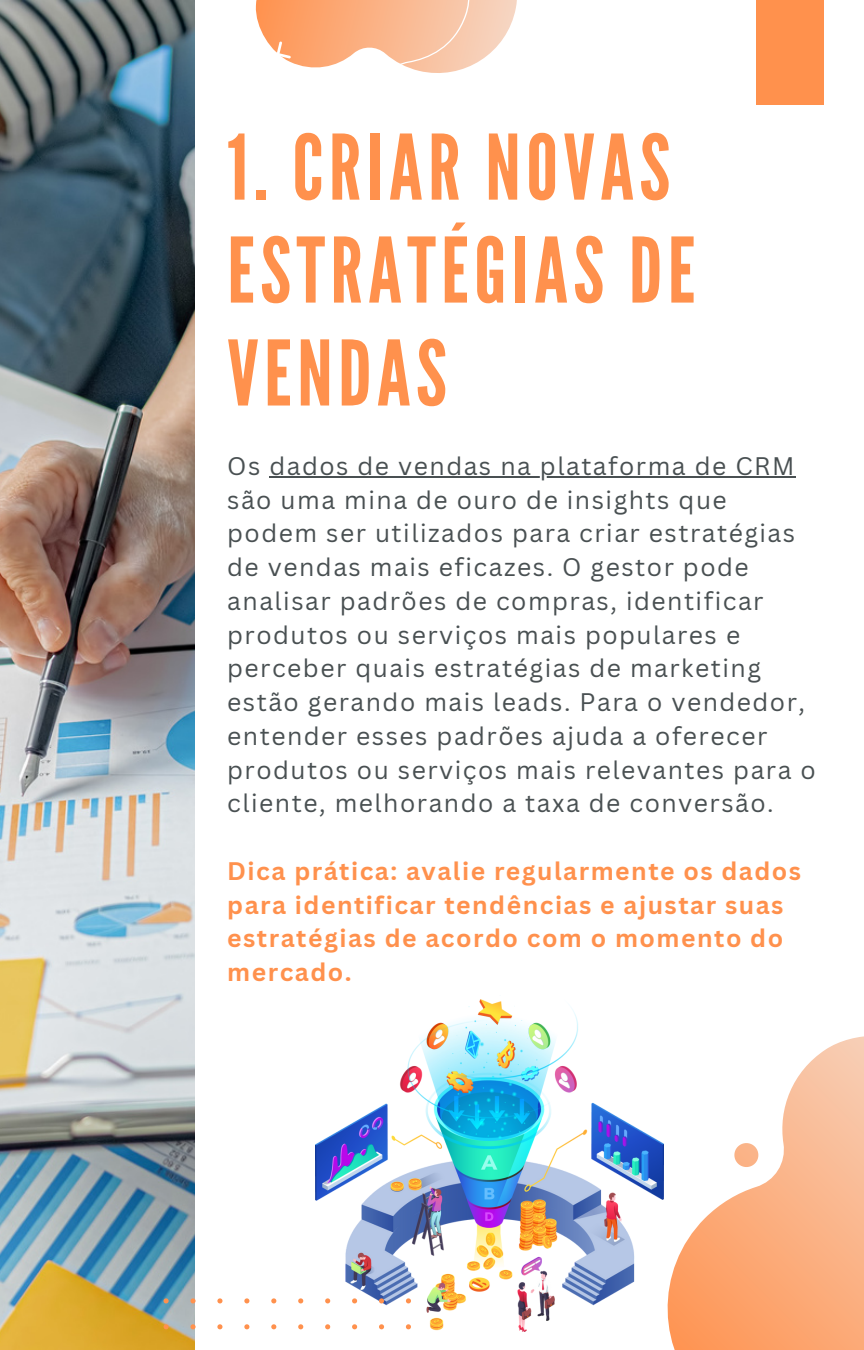
<style>
.page{position:relative;width:864px;height:1350px;background:#fff}
.page>*{position:absolute;margin:0;border:0;box-sizing:border-box;transform-origin:0 0}
.t1{font:90px/103px "League Gothic";letter-spacing:.06em;color:#ff914d}
.t2{font:24.75px/33.8px "Canva Sans";letter-spacing:.06em;color:#495052}
.t3{font:700 24.75px/33.8px "Canva Sans";letter-spacing:.06em;color:#ff914d}
</style>
<div class="page">
<img style="left:0;top:0;width:194px;height:1350px">
<div style="left:756px;top:0;width:67px;height:104px;background:#ff914d"></div>
<svg style="left:667px;top:1036px;width:197px;height:314px"></svg>
<svg style="left:729px;top:1138px;width:34px;height:34px"></svg>
<img style="left:316px;top:999px;width:348px;height:332px">
<hr style="left:269px;top:476px;width:527px;height:2px;background:#495052">
<svg style="left:194px;top:0;width:323px;height:132px"></svg>
<svg style="left:164px;top:1298px;width:247px;height:52px"></svg>
<p class="t1" style="left:227px;top:118px;width:470px">1. CRIAR NOVAS<br>ESTRATÉGIAS DE<br>VENDAS</p>
<p class="t2" style="left:227px;top:448px;width:590px">Os dados de vendas na plataforma de CRM são uma mina de ouro de insights que podem ser utilizados para criar estratégias de vendas mais eficazes. O gestor pode analisar padrões de compras, identificar produtos ou serviços mais populares e perceber quais estratégias de marketing estão gerando mais leads. Para o vendedor, entender esses padrões ajuda a oferecer produtos ou serviços mais relevantes para o cliente, melhorando a taxa de conversão.</p>
<p class="t3" style="left:227px;top:853px;width:575px">Dica prática: avalie regularmente os dados para identificar tendências e ajustar suas estratégias de acordo com o momento do mercado.</p>
</div>
